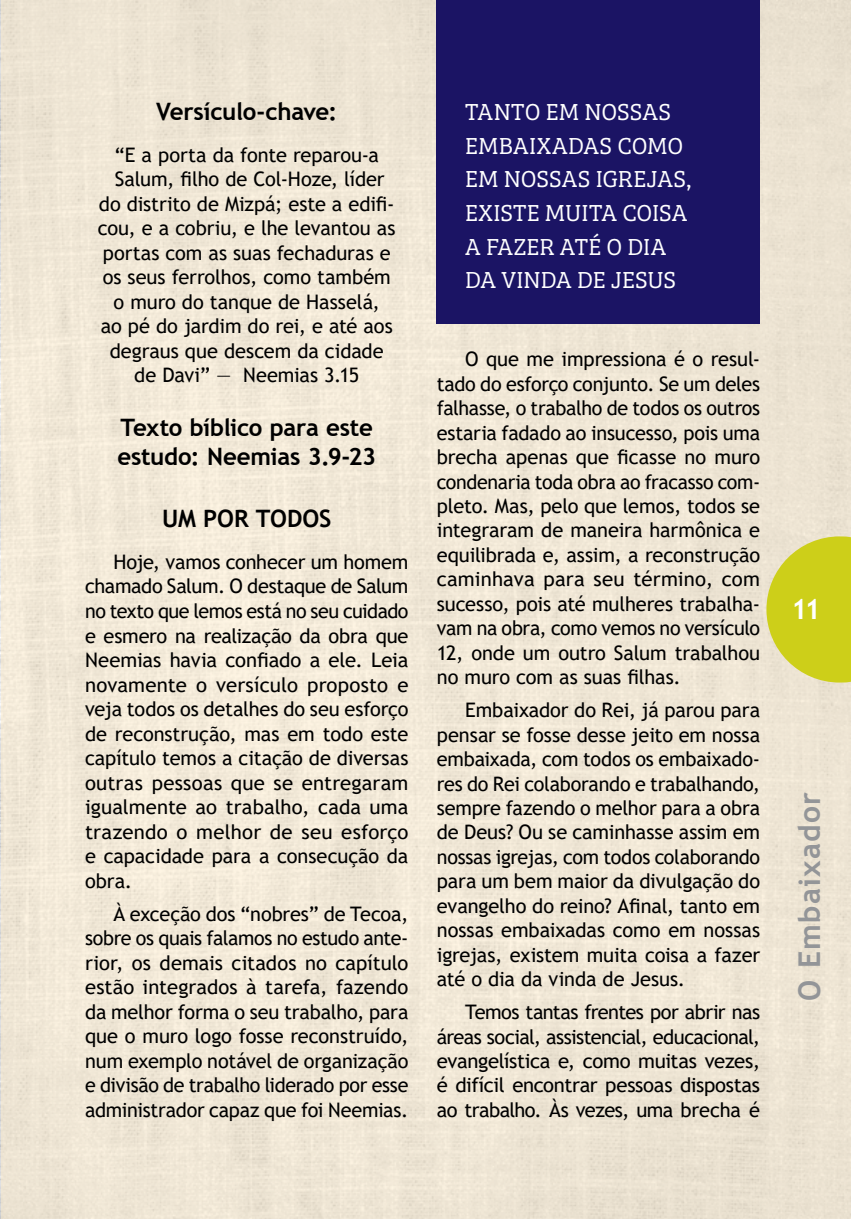
<style>
.page{position:relative;width:851px;height:1219px;background:#fff}
.page>*{position:absolute;margin:0;border:0;box-sizing:border-box;transform-origin:0 0}
.t1{font:700 30px "Trebuchet MS";letter-spacing:.04em;color:#939598}
.t2{font:700 28px "Trebuchet MS";color:#fff}
.t3{font:300 24px/33.6px "Bree Serif";letter-spacing:-.015em;color:#fff}
.t4{font:700 24px/28.6px "Trebuchet MS";letter-spacing:-.01em;color:#000}
.t5{font:20px/24.6px "Trebuchet MS";letter-spacing:-.005em;color:#000;text-align:justify}
</style>
<div class="page">
<div style="left:1px;top:0;width:849px;height:1219px;background:#f0e6d5"></div>
<img style="left:0;top:0;width:1px;height:1083px">
<div style="left:436px;top:0;width:323px;height:323px;background:#1b1464"></div>
<svg style="left:766px;top:536px;width:84px;height:147px"></svg>
<p class="t4" style="left:156px;top:97px;width:183px">Versículo-chave:</p>
<p class="t5" style="left:98px;top:142px;width:299px;text-align:center">“E a porta da fonte reparou-a<br>Salum, filho de Col-Hoze, líder<br>do distrito de Mizpá; este a edifi&shy;cou, e a cobriu, e lhe levantou as portas com as suas fechaduras e os seus ferrolhos, como também o muro do tanque de Hasselá,<br>ao pé do jardim do rei, e até aos degraus que descem da cidade de Davi” — Neemias 3.15</p>
<p class="t4" style="left:117px;top:413px;width:260px">Texto bíblico para este estudo: Neemias 3.9-23</p>
<p class="t4" style="left:162px;top:505px;width:171px">UM POR TODOS</p>
<p class="t5" style="left:85px;top:549px;width:325px;text-indent:28px">Hoje, vamos conhecer um homem chamado Salum. O destaque de Salum no texto que lemos está no seu cuidado e esmero na realização da obra que Neemias havia confiado a ele. Leia novamente o versículo proposto e veja todos os detalhes do seu esforço de reconstrução, mas em todo este capítulo temos a citação de diversas outras pessoas que se entregaram igualmente ao trabalho, cada uma trazendo o melhor de seu esforço e capacidade para a consecução da obra.</p>
<p class="t5" style="left:85px;top:901px;width:325px;text-indent:28px">À exceção dos “nobres” de Tecoa, sobre os quais falamos no estudo ante&shy;rior, os demais citados no capítulo estão integrados à tarefa, fazendo da melhor forma o seu trabalho, para que o muro logo fosse reconstruído, num exemplo notável de organização e divisão de trabalho liderado por esse administrador capaz que foi Neemias.</p>
<p class="t3" style="left:465px;top:94px;width:29px">TANTO</p>
<p class="t3" style="left:545px;top:94px;width:54px">EM NOSSAS</p>
<p class="t3" style="left:465px;top:127px;width:16px">EMBAIXA</p>
<p class="t3" style="left:568px;top:127px;width:66px">DAS COMO</p>
<p class="t3" style="left:465px;top:161px;width:54px">EM NOSSAS</p>
<p class="t3" style="left:595px;top:161px;width:37px">IGREJAS</p>
<p class="t3" style="left:686px;top:161px;width:7px">,</p>
<p class="t3" style="left:465px;top:195px;width:190px;text-indent:157px">COISA<br>AFAZER ATÉ O DIA<br>DA VINDA DE JESUS</p>
<p class="t3" style="left:465px;top:195px;width:14px">EXISTE</p>
<p class="t3" style="left:545px;top:195px;width:16px">MUITA</p>
<p class="t5" style="left:437px;top:347px;width:325px;text-indent:28px">O que me impressiona é o resul&shy;tado do esforço conjunto. Se um deles falhasse, o trabalho de todos os outros estaria fadado ao insucesso, pois uma brecha apenas que ficasse no muro condenaria toda obra ao fracasso com&shy;pleto. Mas, pelo que lemos, todos se integraram de maneira harmônica e equilibrada e, assim, a reconstrução caminhava para seu término, com sucesso, pois até mulheres trabalha&shy;vam na obra, como vemos no versículo 12, onde um outro Salum trabalhou no muro com as suas filhas.</p>
<p class="t5" style="left:437px;top:698px;width:325px;text-indent:28px">Embaixador do Rei, já parou para pensar se fosse desse jeito em nossa embaixada, com todos os embaixado&shy;res do Rei colaborando e trabalhando, sempre fazendo o melhor para a obra de Deus? Ou se caminhasse assim em nossas igrejas, com todos colaborando para um bem maior da divulgação do evangelho do reino? Afinal, tanto em nossas embaixadas como em nossas igrejas, existem muita coisa a fazer até o dia da vinda de Jesus.</p>
<p class="t5" style="left:437px;top:1000px;width:325px;text-indent:28px">Temos tantas frentes por abrir nas áreas social, assistencial, educacional, evangelística e, como muitas vezes, é difícil encontrar pessoas dispostas ao trabalho. Às vezes, uma brecha é</p>
<h2 class="t2" style="left:791px;top:592px;width:31px">11</h2>
<h1 class="t1" style="left:790px;top:1001px;width:210px;rotate:-90deg">O Embaixador</h1>
</div>
